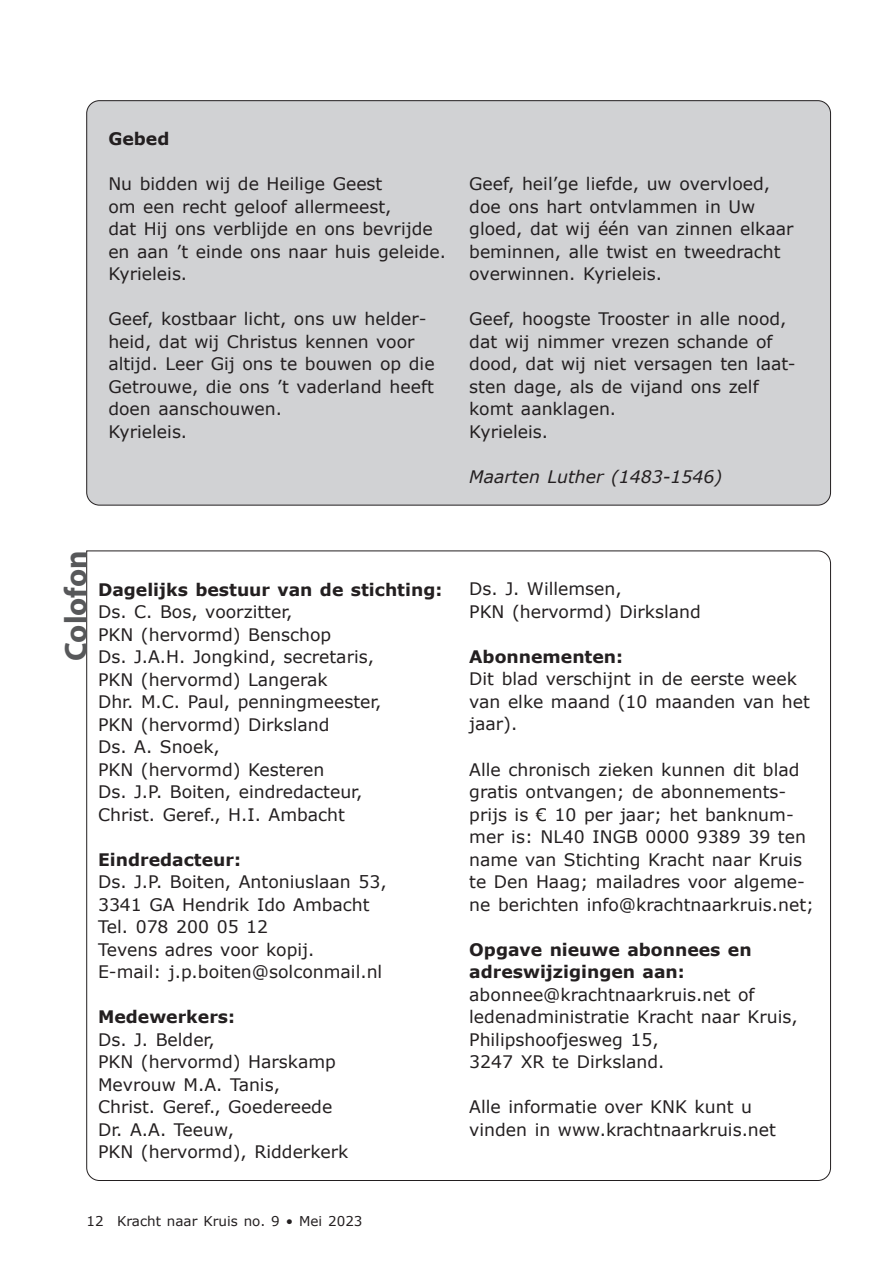
<style>
.page{position:relative;width:896px;height:1266px;background:#fff}
.page>*{position:absolute;margin:0;border:0;box-sizing:border-box;transform-origin:0 0}
.t1{font:700 31.5px "Myriad Pro";color:#57585a}
.t2{font:17.25px/22.5px "Verdana";color:#231f20}
.t3{font:700 17.25px/22.5px "Verdana";color:#231f20}
.t4{font:italic 17.25px "Verdana";color:#231f20}
.t5{font:13.5px "Verdana";color:#231f20}
</style>
<div class="page">
<svg style="left:86px;top:550px;width:745px;height:631px"></svg>
<div style="left:87px;top:101px;width:743px;height:404px;background:#d1d2d4;border-radius:13px"></div>
<p class="t3" style="left:108px;top:128px;width:63px">Gebed</p>
<p class="t2" style="left:108px;top:173px;width:339px">Nu bidden wij de Heilige Geest<br>om een recht geloof allermeest,<br>dat Hij ons verblijde en ons bevrijde en aan ’t einde ons naar huis geleide.<br>Kyrieleis.</p>
<p class="t2" style="left:108px;top:308px;width:328px">Geef, kostbaar licht, ons uw helder&shy;heid, dat wij Christus kennen voor altijd. Leer Gij ons te bouwen op die<br>Getrouwe, die ons ’t vaderland heeft doen aanschouwen.<br>Kyrieleis.</p>
<p class="t2" style="left:469px;top:173px;width:326px">Geef, heil’ge liefde, uw overvloed, doe ons hart ontvlammen in Uw gloed, dat wij één van zinnen elkaar beminnen, alle twist en tweedracht overwinnen. Kyrieleis.</p>
<p class="t2" style="left:469px;top:308px;width:328px">Geef, hoogste Trooster in alle nood, dat wij nimmer vrezen schande of dood, dat wij niet versagen ten laat&shy;sten dage, als de vijand ons zelf komt aanklagen.<br>Kyrieleis.</p>
<p class="t4" style="left:469px;top:465px;width:254px">Maarten Luther (1483-1546)</p>
<h1 class="t1" style="left:55px;top:660px;width:112px;rotate:-90deg">Colofon</h1>
<p class="t3" style="left:98px;top:578px;width:346px">Dagelijks bestuur van de stichting:</p>
<p class="t2" style="left:98px;top:600px;width:285px">Ds. C. Bos, voorzitter,<br>PKN (hervormd) Benschop<br>Ds. J.A.H. Jongkind, secretaris,<br>PKN (hervormd) Langerak<br>Dhr. M.C. Paul, penningmeester,<br>PKN (hervormd) Dirksland<br>Ds. A. Snoek,<br>PKN (hervormd) Kesteren<br>Ds. J.P. Boiten, eindredacteur,<br>Christ. Geref., H.I. Ambacht</p>
<p class="t3" style="left:98px;top:848px;width:144px">Eindredacteur:</p>
<p class="t2" style="left:98px;top:870px;width:290px">Ds. J.P. Boiten, Antoniuslaan 53,<br>3341 GA Hendrik Ido Ambacht<br>Tel. 078 200 05 12<br>Tevens adres voor kopij.<br>E-mail: j.p.boiten@solconmail.nl</p>
<p class="t3" style="left:98px;top:1005px;width:138px">Medewerkers:</p>
<p class="t2" style="left:98px;top:1028px;width:252px">Ds. J. Belder,<br>PKN (hervormd) Harskamp<br>Mevrouw M.A. Tanis,<br>Christ. Geref., Goedereede<br>Dr. A.A. Teeuw,<br>PKN (hervormd), Ridderkerk</p>
<p class="t5" style="left:86px;top:1212px;width:277px">12 Kracht naar Kruis no. 9 • Mei 2023</p>
<p class="t2" style="left:469px;top:578px;width:233px">Ds. J. Willemsen,<br>PKN (hervormd) Dirksland</p>
<p class="t3" style="left:469px;top:645px;width:155px">Abonnementen:</p>
<p class="t2" style="left:469px;top:668px;width:342px">Dit blad verschijnt in de eerste week van elke maand (10 maanden van het jaar).</p>
<p class="t2" style="left:469px;top:758px;width:346px">Alle chronisch zieken kunnen dit blad gratis ontvangen; de abonnements&shy;prijs is € 10 per jaar; het banknum&shy;mer is: NL40 INGB 0000 9389 39 ten name van Stichting Kracht naar Kruis te Den Haag; mailadres voor algeme&shy;ne berichten info@krachtnaarkruis.net;</p>
<p class="t3" style="left:469px;top:938px;width:284px">Opgave nieuwe abonnees en adreswijzigingen aan:</p>
<p class="t2" style="left:469px;top:983px;width:330px">abonnee@krachtnaarkruis.net of ledenadministratie Kracht naar Kruis,<br>Philipshoofjesweg 15,<br>3247 XR te Dirksland.</p>
<p class="t2" style="left:469px;top:1095px;width:308px">Alle informatie over KNK kunt u vinden in www.krachtnaarkruis.net</p>
</div>
